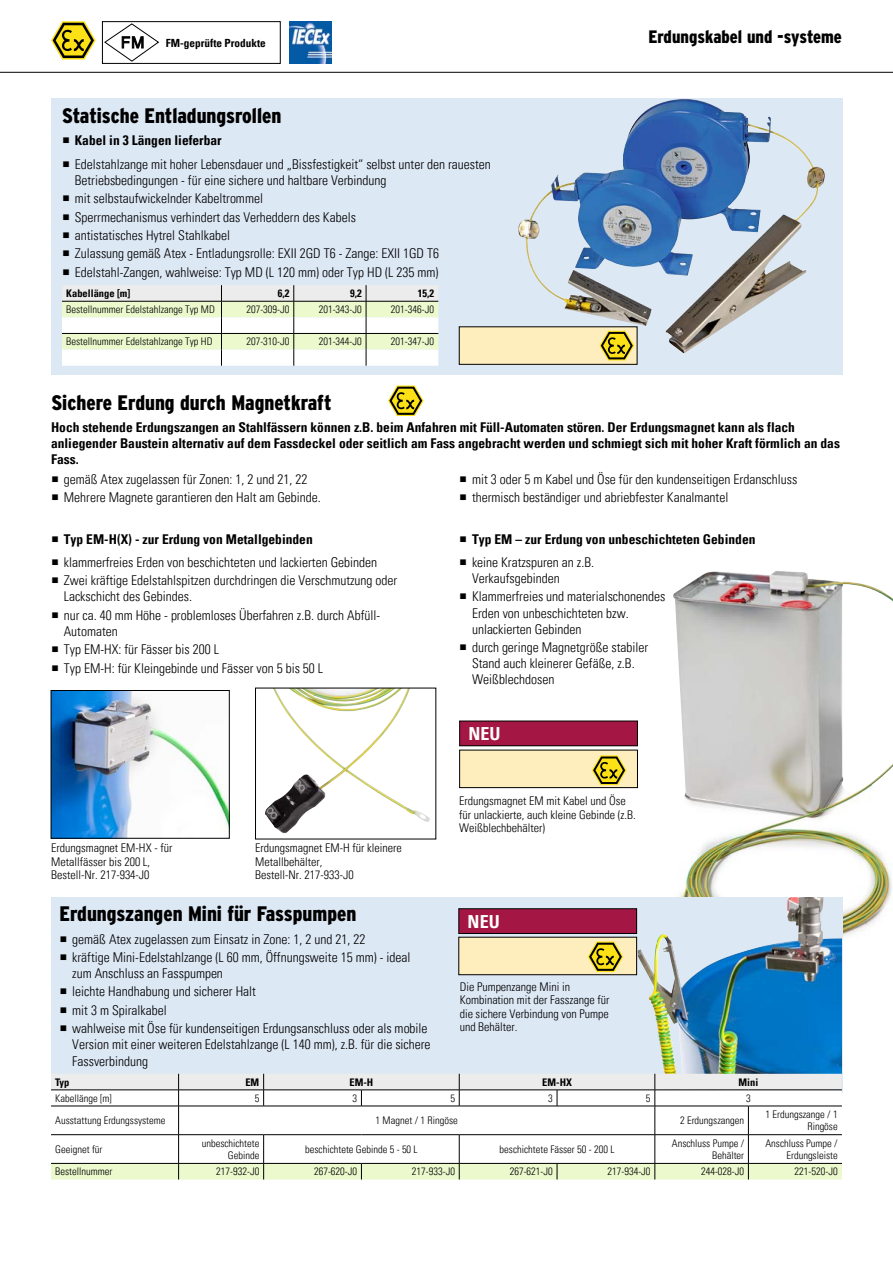
<style>
.page{position:relative;width:893px;height:1263px;background:#fff}
.page>*{position:absolute;margin:0;border:0;box-sizing:border-box;transform-origin:0 0}
.t1{font:900 21px "Interstate CE Condensed";color:#000}
.t2{font:900 18px "Interstate CE Condensed";color:#000}
.t3{font:700 condensed 18px "Univers LT Pro";color:#fff}
.t4{font:300 condensed 13.5px/18.3px "Univers LT Pro";color:#000}
.t5{font:700 condensed 13.5px/16.2px "Univers LT Pro";color:#000}
.t6{font:300 condensed 12px/13.5px "Univers LT Pro";color:#000}
.t7{font:700 condensed 11.25px "Univers LT Pro";color:#000}
.t8{font:300 condensed 10.5px/12.6px "Univers LT Pro";color:#000;text-align:right}
.t9{font:700 condensed 10.5px "Univers LT Pro";color:#000}
</style>
<div class="page">
<img style="left:673px;top:571px;width:220px;height:365px">
<div style="left:460px;top:750px;width:177px;height:38px;background:#ffeebd"></div>
<div style="left:459px;top:750px;width:179px;height:38px;border:1px solid #000"></div>
<div style="left:51px;top:897px;width:792px;height:196px;background:#dde8f5"></div>
<img style="left:637px;top:897px;width:205px;height:177px">
<div style="left:51px;top:98px;width:792px;height:276px;background:#dde8f5"></div>
<img style="left:518px;top:112px;width:298px;height:214px">
<img style="left:289px;top:21px;width:42px;height:43px">
<svg style="left:51px;top:21px;width:45px;height:39px"></svg>
<svg style="left:62px;top:285px;width:376px;height:81px"></svg>
<div style="left:459px;top:327px;width:178px;height:37px;background:#ffeebd"></div>
<div style="left:459px;top:326px;width:178px;height:39px;border:1px solid #000"></div>
<svg style="left:599px;top:331px;width:35px;height:29px"></svg>
<img style="left:53px;top:692px;width:175px;height:144px">
<div style="left:51px;top:690px;width:179px;height:148px;border:1px solid #000"></div>
<img style="left:265px;top:690px;width:165px;height:143px">
<svg style="left:388px;top:385px;width:36px;height:31px"></svg>
<div style="left:460px;top:721px;width:177px;height:25px;background:#a41643"></div>
<div style="left:459px;top:721px;width:179px;height:25px;border:1px solid #000"></div>
<div style="left:459px;top:909px;width:178px;height:24px;background:#a41643"></div>
<div style="left:458px;top:908px;width:179px;height:26px;border:1px solid #000"></div>
<div style="left:459px;top:937px;width:178px;height:38px;background:#ffeebd"></div>
<div style="left:458px;top:937px;width:179px;height:38px;border:1px solid #000"></div>
<svg style="left:588px;top:941px;width:35px;height:31px"></svg>
<svg style="left:592px;top:755px;width:34px;height:30px"></svg>
<div style="left:102px;top:21px;width:179px;height:43px;border:1px solid #000"></div>
<svg style="left:104px;top:23px;width:55px;height:39px"></svg>
<hr style="left:0;top:72px;width:893px;height:1px;background:#000">
<svg style="left:51px;top:1074px;width:791px;height:105px"></svg>
<p class="t7" style="left:166px;top:36px;width:101px">FM-geprüfte Produkte</p>
<h1 class="t1" style="left:62px;top:101px;width:221px">Statische Entladungsrollen</h1>
<p class="t5" style="left:75px;top:132px;width:148px">Kabel in 3 Längen lieferbar</p>
<p class="t4" style="left:75px;top:155px;width:418px;line-height:16.2px">Edelstahlzange mit hoher Lebensdauer und „Bissfestigkeit“ selbst unter den rauesten<br>Betriebsbedingungen - für eine sichere und haltbare Verbindung</p>
<p class="t4" style="left:75px;top:189px;width:366px">mit selbstaufwickelnder Kabeltrommel<br>Sperrmechanismus verhindert das Verheddern des Kabels<br>antistatisches Hytrel Stahlkabel<br>Zulassung gemäß Atex - Entladungsrolle: EXII 2GD T6 - Zange: EXII 1GD T6<br>Edelstahl-Zangen, wahlweise: Typ MD (L 120 mm) oder Typ HD (L 235 mm)</p>
<p class="t9" style="left:66px;top:287px;width:66px">Kabellänge [m]</p>
<p class="t9" style="left:278px;top:287px;width:13px">6,2</p>
<p class="t9" style="left:350px;top:287px;width:13px">9,2</p>
<p class="t9" style="left:418px;top:287px;width:18px">15,2</p>
<p class="t8" style="left:66px;top:302px;width:150px">Bestellnummer Edelstahlzange Typ MD</p>
<p class="t8" style="left:246px;top:302px;width:45px">207-309-J0</p>
<p class="t8" style="left:319px;top:302px;width:45px">201-343-J0</p>
<p class="t8" style="left:391px;top:302px;width:45px">201-346-J0</p>
<p class="t8" style="left:66px;top:335px;width:148px">Bestellnummer Edelstahlzange Typ HD</p>
<p class="t8" style="left:246px;top:335px;width:45px">207-310-J0</p>
<p class="t8" style="left:319px;top:335px;width:45px">201-344-J0</p>
<p class="t8" style="left:391px;top:335px;width:45px">201-347-J0</p>
<h1 class="t1" style="left:51px;top:388px;width:282px">Sichere Erdung durch Magnetkraft</h1>
<h2 class="t2" style="left:648px;top:25px;width:195px">Erdungskabel und -systeme</h2>
<p class="t5" style="left:51px;top:419px;width:790px">Hoch stehende Erdungszangen an Stahlfässern können z.B. beim Anfahren mit Füll-Automaten stören. Der Erdungsmagnet kann als flach anliegender Baustein alternativ auf dem Fassdeckel oder seitlich am Fass angebracht werden und schmiegt sich mit hoher Kraft förmlich an das<br>Fass.</p>
<p class="t4" style="left:64px;top:469px;width:259px">gemäß Atex zugelassen für Zonen: 1, 2 und 21, 22<br>Mehrere Magnete garantieren den Halt am Gebinde.</p>
<p class="t4" style="left:472px;top:469px;width:327px">mit 3 oder 5 m Kabel und Öse für den kundenseitigen Erdanschluss thermisch beständiger und abriebfester Kanalmantel</p>
<p class="t5" style="left:64px;top:531px;width:250px">Typ EM-H(X) - zur Erdung von Metallgebinden</p>
<p class="t5" style="left:472px;top:531px;width:285px">Typ EM – zur Erdung von unbeschichteten Gebinden</p>
<p class="t4" style="left:64px;top:552px;width:335px">klammerfreies Erden von beschichteten und lackierten Gebinden<br>Zwei kräftige Edelstahlspitzen durchdringen die Verschmutzung oder</p>
<p class="t4" style="left:64px;top:587px;width:318px">Lackschicht des Gebindes.<br>nur ca. 40 mm Höhe - problemloses Überfahren z.B. durch Abfüll-</p>
<p class="t4" style="left:64px;top:621px;width:261px">Automaten<br>Typ EM-HX: für Fässer bis 200 L<br>Typ EM-H: für Kleingebinde und Fässer von 5 bis 50 L</p>
<p class="t6" style="left:51px;top:841px;width:123px">Erdungsmagnet EM-HX - für<br>Metallfässer bis 200 L,<br>Bestell-Nr. 217-934-J0</p>
<p class="t6" style="left:255px;top:840px;width:148px">Erdungsmagnet EM-H für kleinere<br>Metallbehälter,<br>Bestell-Nr. 217-933-J0</p>
<h1 class="t1" style="left:60px;top:899px;width:298px">Erdungszangen Mini für Fasspumpen</h1>
<p class="t4" style="left:72px;top:929px;width:340px">gemäß Atex zugelassen zum Einsatz in Zone: 1, 2 und 21, 22<br>kräftige Mini-Edelstahlzange (L 60 mm, Öffnungsweite 15 mm) - ideal</p>
<p class="t4" style="left:72px;top:963px;width:357px">zum Anschluss an Fasspumpen<br>leichte Handhabung und sicherer Halt<br>mit 3 m Spiralkabel<br>wahlweise mit Öse für kundenseitigen Erdungsanschluss oder als mobile</p>
<p class="t4" style="left:72px;top:1036px;width:360px;line-height:16.2px">Version mit einer weiteren Edelstahlzange (L 140 mm), z.B. für die sichere<br>Fassverbindung</p>
<p class="t4" style="left:472px;top:553px;width:124px;line-height:16.2px">keine Kratzspuren an z.B.<br>Verkaufsgebinden</p>
<p class="t4" style="left:472px;top:588px;width:195px;line-height:16.2px">Klammerfreies und materialschonendes<br>Erden von unbeschichteten bzw. unlackierten Gebinden</p>
<p class="t4" style="left:472px;top:638px;width:178px;line-height:16.2px">durch geringe Magnetgröße stabiler<br>Stand auch kleinerer Gefäße, z.B.<br>Weißblechdosen</p>
<h2 class="t3" style="left:468px;top:722px;width:34px">NEU</h2>
<p class="t6" style="left:459px;top:793px;width:178px">Erdungsmagnet EM mit Kabel und Öse für unlackierte, auch kleine Gebinde (z.B.<br>Weißblechbehälter)</p>
<h2 class="t3" style="left:468px;top:910px;width:34px">NEU</h2>
<p class="t6" style="left:460px;top:979px;width:151px">Die Pumpenzange Mini in<br>Kombination mit der Fasszange für die sichere Verbindung von Pumpe und Behälter.</p>
<p class="t9" style="left:55px;top:1075px;width:16px">Typ</p>
<p class="t9" style="left:245px;top:1075px;width:15px">EM</p>
<p class="t9" style="left:349px;top:1075px;width:25px">EM-H</p>
<p class="t9" style="left:542px;top:1075px;width:31px">EM-HX</p>
<p class="t9" style="left:738px;top:1075px;width:21px">Mini</p>
<p class="t8" style="left:55px;top:1091px;width:58px">Kabellänge [m]</p>
<p class="t8" style="left:255px;top:1091px;width:6px">5</p>
<p class="t8" style="left:353px;top:1091px;width:6px">3</p>
<p class="t8" style="left:450px;top:1091px;width:6px">5</p>
<p class="t8" style="left:548px;top:1091px;width:6px">3</p>
<p class="t8" style="left:646px;top:1091px;width:6px">5</p>
<p class="t8" style="left:746px;top:1091px;width:6px">3</p>
<p class="t8" style="left:55px;top:1113px;width:112px">Ausstattung Erdungssysteme</p>
<p class="t8" style="left:376px;top:1113px;width:84px">1 Magnet / 1 Ringöse</p>
<p class="t8" style="left:680px;top:1113px;width:66px">2 Erdungszangen</p>
<p class="t8" style="left:765px;top:1107px;width:74px">1 Erdungszange / 1<br>Ringöse</p>
<p class="t8" style="left:55px;top:1142px;width:49px">Geeignet für</p>
<p class="t8" style="left:202px;top:1136px;width:59px">unbeschichtete<br>Gebinde</p>
<p class="t8" style="left:305px;top:1142px;width:114px">beschichtete Gebinde 5 - 50 L</p>
<p class="t8" style="left:500px;top:1142px;width:116px">beschichtete Fässer 50 - 200 L</p>
<p class="t8" style="left:672px;top:1136px;width:74px">Anschluss Pumpe /<br>Behälter</p>
<p class="t8" style="left:765px;top:1136px;width:74px">Anschluss Pumpe /<br>Erdungsleiste</p>
<p class="t8" style="left:55px;top:1165px;width:59px">Bestellnummer</p>
<p class="t8" style="left:216px;top:1165px;width:45px">217-932-J0</p>
<p class="t8" style="left:314px;top:1165px;width:45px">267-620-J0</p>
<p class="t8" style="left:412px;top:1165px;width:45px">217-933-J0</p>
<p class="t8" style="left:510px;top:1165px;width:45px">267-621-J0</p>
<p class="t8" style="left:607px;top:1165px;width:45px">217-934-J0</p>
<p class="t8" style="left:701px;top:1165px;width:45px">244-028-J0</p>
<p class="t8" style="left:795px;top:1165px;width:45px">221-520-J0</p>
</div>
